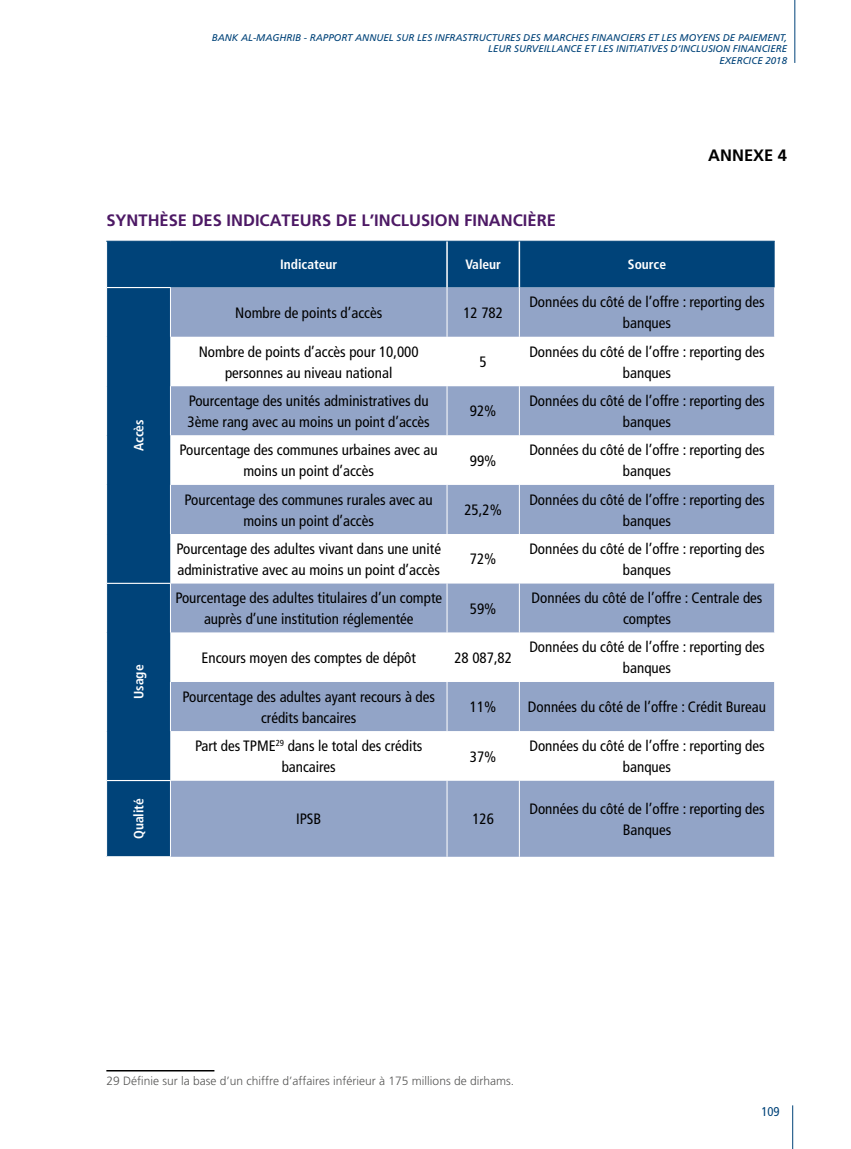
<style>
.page{position:relative;width:851px;height:1149px;background:#fff}
.page>*{position:absolute;margin:0;border:0;box-sizing:border-box;transform-origin:0 0}
.t1{font:700 16.5px "Frutiger";color:#4d1965}
.t2{font:700 16.5px "Frutiger";color:#000}
.t3{font:condensed 15px/21px "Frutiger";color:#000;text-align:center}
.t4{font:700 condensed 13.5px "Frutiger";color:#fff}
.t5{font:condensed 12.75px "Frutiger";color:#004379}
.t6{font:300 12px "Frutiger";color:#575756}
.t7{font:italic 9.75px/11.7px "Frutiger";color:#004379;text-align:right}
</style>
<div class="page">
<hr style="left:794px;top:0;width:1px;height:63px;background:#004379">
<hr style="left:792px;top:1104px;width:1px;height:44px;background:#004379">
<div style="left:107px;top:242px;width:667px;height:613px;background:#004379"></div>
<div style="left:171px;top:287px;width:603px;height:569px;background:#92a4c7"></div>
<svg style="left:170px;top:337px;width:604px;height:443px"></svg>
<hr style="left:106px;top:241px;width:64px;height:1px;background:#004379">
<hr style="left:170px;top:241px;width:277px;height:1px;background:#004379">
<hr style="left:447px;top:241px;width:72px;height:1px;background:#004379">
<hr style="left:519px;top:241px;width:255px;height:1px;background:#004379">
<hr style="left:170px;top:780px;width:1px;height:75px;background:#fff">
<hr style="left:446px;top:780px;width:1px;height:76px;background:#fff">
<hr style="left:519px;top:780px;width:1px;height:76px;background:#fff">
<hr style="left:170px;top:681px;width:1px;height:50px;background:#fff">
<hr style="left:446px;top:681px;width:1px;height:50px;background:#fff">
<hr style="left:519px;top:681px;width:1px;height:50px;background:#fff">
<hr style="left:170px;top:583px;width:1px;height:49px;background:#fff">
<hr style="left:446px;top:583px;width:1px;height:49px;background:#fff">
<hr style="left:519px;top:583px;width:1px;height:49px;background:#fff">
<hr style="left:170px;top:484px;width:1px;height:50px;background:#fff">
<hr style="left:446px;top:484px;width:1px;height:50px;background:#fff">
<hr style="left:519px;top:484px;width:1px;height:50px;background:#fff">
<hr style="left:170px;top:386px;width:1px;height:49px;background:#fff">
<hr style="left:446px;top:386px;width:1px;height:49px;background:#fff">
<hr style="left:519px;top:386px;width:1px;height:49px;background:#fff">
<hr style="left:170px;top:288px;width:1px;height:49px;background:#fff">
<hr style="left:446px;top:287px;width:1px;height:50px;background:#fff">
<hr style="left:519px;top:287px;width:1px;height:50px;background:#fff">
<hr style="left:446px;top:241px;width:1px;height:46px;background:#fff">
<hr style="left:518px;top:241px;width:2px;height:46px;background:#fff">
<hr style="left:107px;top:287px;width:64px;height:1px;background:#fff">
<hr style="left:107px;top:582px;width:64px;height:1px;background:#fff">
<hr style="left:107px;top:779px;width:64px;height:1px;background:#fff">
<hr style="left:106px;top:1069px;width:108px;height:2px;background:#000">
<p class="t7" style="left:212px;top:32px;width:576px">BANK AL-MAGHRIB - RAPPORT ANNUEL SUR LES INFRASTRUCTURES DES MARCHES FINANCIERS ET LES MOYENS DE PAIEMENT,<br>LEUR SURVEILLANCE ET LES INITIATIVES D’INCLUSION FINANCIERE<br>EXERCICE 2018</p>
<p class="t1" style="left:106px;top:211px;width:451px">SYNTHÈSE DES INDICATEURS DE L’INCLUSION FINANCIÈRE</p>
<p class="t4" style="left:280px;top:257px;width:59px">Indicateur</p>
<p class="t4" style="left:465px;top:257px;width:37px">Valeur</p>
<p class="t4" style="left:628px;top:257px;width:40px">Source</p>
<p class="t2" style="left:708px;top:146px;width:80px">ANNEXE 4</p>
<p class="t4" style="left:131px;top:451px;width:33px;rotate:-90deg">Accès</p>
<p class="t4" style="left:131px;top:699px;width:36px;rotate:-90deg">Usage</p>
<p class="t4" style="left:131px;top:838px;width:43px;rotate:-90deg">Qualité</p>
<p class="t3" style="left:235px;top:302px;width:148px">Nombre de points d’accès</p>
<p class="t3" style="left:463px;top:302px;width:41px">12 782</p>
<p class="t3" style="left:529px;top:291px;width:237px">Données du côté de l’offre : reporting des banques</p>
<p class="t3" style="left:199px;top:341px;width:221px">Nombre de points d’accès pour 10,000 personnes au niveau national</p>
<p class="t3" style="left:479px;top:351px;width:9px">5</p>
<p class="t3" style="left:529px;top:341px;width:237px">Données du côté de l’offre : reporting des banques</p>
<p class="t3" style="left:187px;top:390px;width:244px;text-align:left">Pourcentage des unités administratives du<br>3ème rang avec au moins un point d’accès</p>
<p class="t3" style="left:470px;top:400px;width:28px">92%</p>
<p class="t3" style="left:529px;top:390px;width:237px">Données du côté de l’offre : reporting des banques</p>
<p class="t3" style="left:180px;top:439px;width:259px">Pourcentage des communes urbaines avec au moins un point d’accès</p>
<p class="t3" style="left:470px;top:450px;width:28px">99%</p>
<p class="t3" style="left:529px;top:439px;width:237px">Données du côté de l’offre : reporting des banques</p>
<p class="t3" style="left:185px;top:489px;width:249px">Pourcentage des communes rurales avec au moins un point d’accès</p>
<p class="t3" style="left:464px;top:499px;width:39px">25,2%</p>
<p class="t3" style="left:529px;top:489px;width:237px">Données du côté de l’offre : reporting des banques</p>
<p class="t3" style="left:176px;top:538px;width:266px;text-align:left">Pourcentage des adultes vivant dans une unité administrative avec au moins un point d’accès</p>
<p class="t3" style="left:470px;top:548px;width:28px">72%</p>
<p class="t3" style="left:529px;top:538px;width:237px">Données du côté de l’offre : reporting des banques</p>
<p class="t3" style="left:175px;top:587px;width:268px">Pourcentage des adultes titulaires d’un compte auprès d’une institution réglementée</p>
<p class="t3" style="left:470px;top:598px;width:28px">59%</p>
<p class="t3" style="left:531px;top:587px;width:232px">Données du côté de l’offre : Centrale des comptes</p>
<p class="t3" style="left:201px;top:647px;width:216px">Encours moyen des comptes de dépôt</p>
<p class="t3" style="left:454px;top:647px;width:59px">28 087,82</p>
<p class="t3" style="left:529px;top:636px;width:237px">Données du côté de l’offre : reporting des banques</p>
<p class="t3" style="left:182px;top:686px;width:254px">Pourcentage des adultes ayant recours à des crédits bancaires</p>
<p class="t3" style="left:470px;top:696px;width:28px">11%</p>
<p class="t3" style="left:528px;top:696px;width:239px">Données du côté de l’offre : Crédit Bureau</p>
<p class="t3" style="left:195px;top:735px;width:229px">Part des TPME<sup>29</sup> dans le total des crédits bancaires</p>
<p class="t3" style="left:470px;top:745px;width:28px">37%</p>
<p class="t3" style="left:529px;top:735px;width:237px">Données du côté de l’offre : reporting des banques</p>
<p class="t3" style="left:296px;top:808px;width:27px">IPSB</p>
<p class="t3" style="left:472px;top:808px;width:23px">126</p>
<p class="t3" style="left:529px;top:798px;width:237px">Données du côté de l’offre : reporting des<br>Banques</p>
<p class="t6" style="left:106px;top:1073px;width:409px">29 Définie sur la base d’un chiffre d’affaires inférieur à 175 millions de dirhams.</p>
<p class="t5" style="left:761px;top:1104px;width:20px">109</p>
</div>
